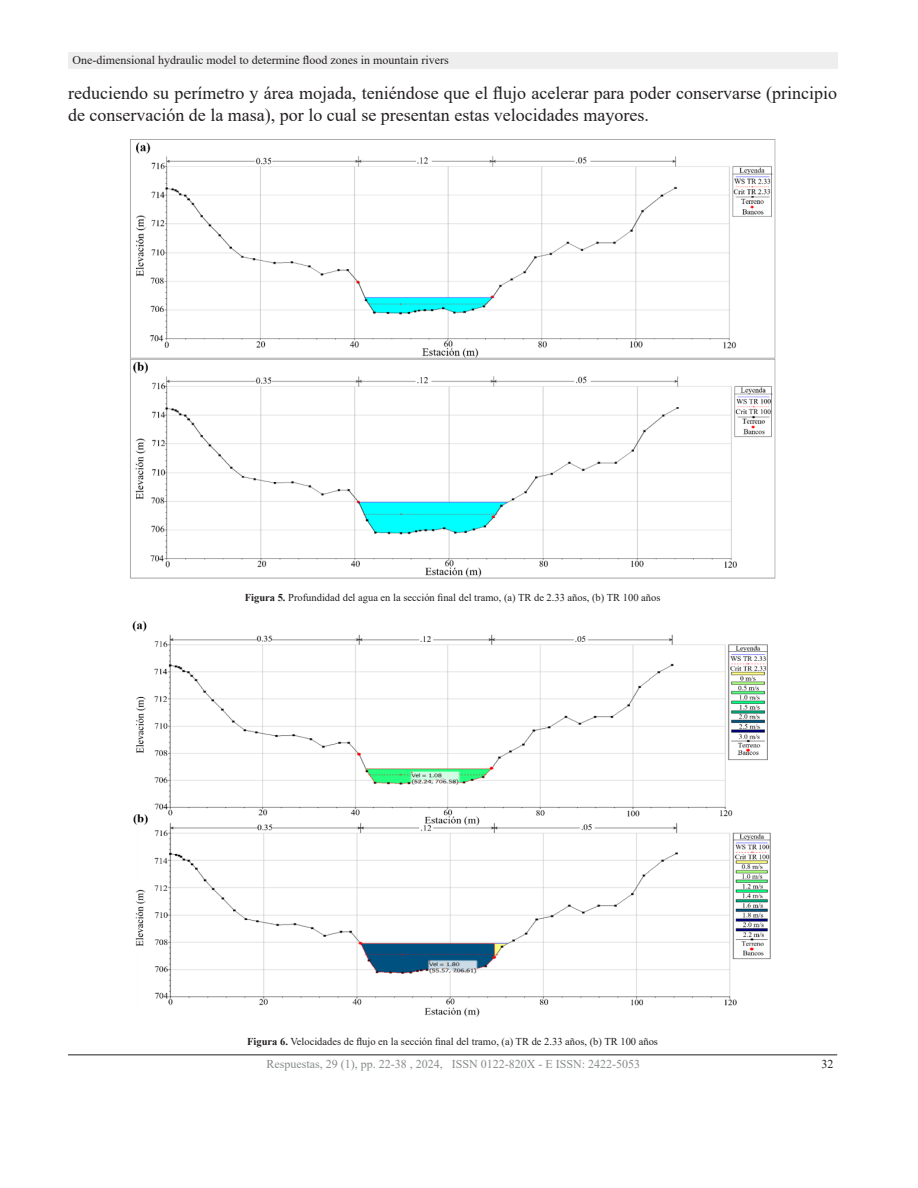
<style>
.page{position:relative;width:918px;height:1188px;background:#fff}
.page>*{position:absolute;margin:0;border:0;box-sizing:border-box;transform-origin:0 0}
.Cuerpo_de_texto{font:18px/21.6px "Times New Roman";color:#231f20}
.t1{font:12px "Times New Roman";color:#231f20}
.t2{font:12px "Times New Roman";color:#868a8b}
.Cuerpo_de_texto-2{font:10.5px "Times New Roman";color:#231f20}
.s1{font-weight:700}
</style>
<div class="page">
<div style="left:68px;top:52px;width:769px;height:17px;background:#eeeeef"></div>
<hr style="left:68px;top:1054px;width:769px;height:1px;background:#231f20">
<img style="left:130px;top:139px;width:646px;height:440px">
<img style="left:132px;top:620px;width:639px;height:397px">
<p class="t1" style="left:73px;top:51px;width:378px">One-dimensional hydraulic model to determine flood zones in mountain rivers</p>
<p class="Cuerpo_de_texto" style="left:68px;top:82px;width:771px">reduciendo su perímetro y área mojada, teniéndose que el flujo acelerar para poder conservarse (principio de conservación de la masa), por lo cual se presentan estas velocidades mayores.</p>
<p class="Cuerpo_de_texto-2" style="left:245px;top:590px;width:417px"><span class="s1">Figura 5.</span> Profundidad del agua en la sección final del tramo, (a) TR de 2.33 años, (b) TR 100 años</p>
<p class="Cuerpo_de_texto-2" style="left:247px;top:1035px;width:412px"><span class="s1">Figura 6.</span> Velocidades de flujo en la sección final del tramo, (a) TR de 2.33 años, (b) TR 100 años</p>
<p class="t2" style="left:266px;top:1056px;width:375px">Respuestas, 29 (1), pp. 22-38 , 2024, ISSN 0122-820X - E ISSN: 2422-5053</p>
<p class="t1" style="left:821px;top:1056px;width:13px">32</p>
</div>
